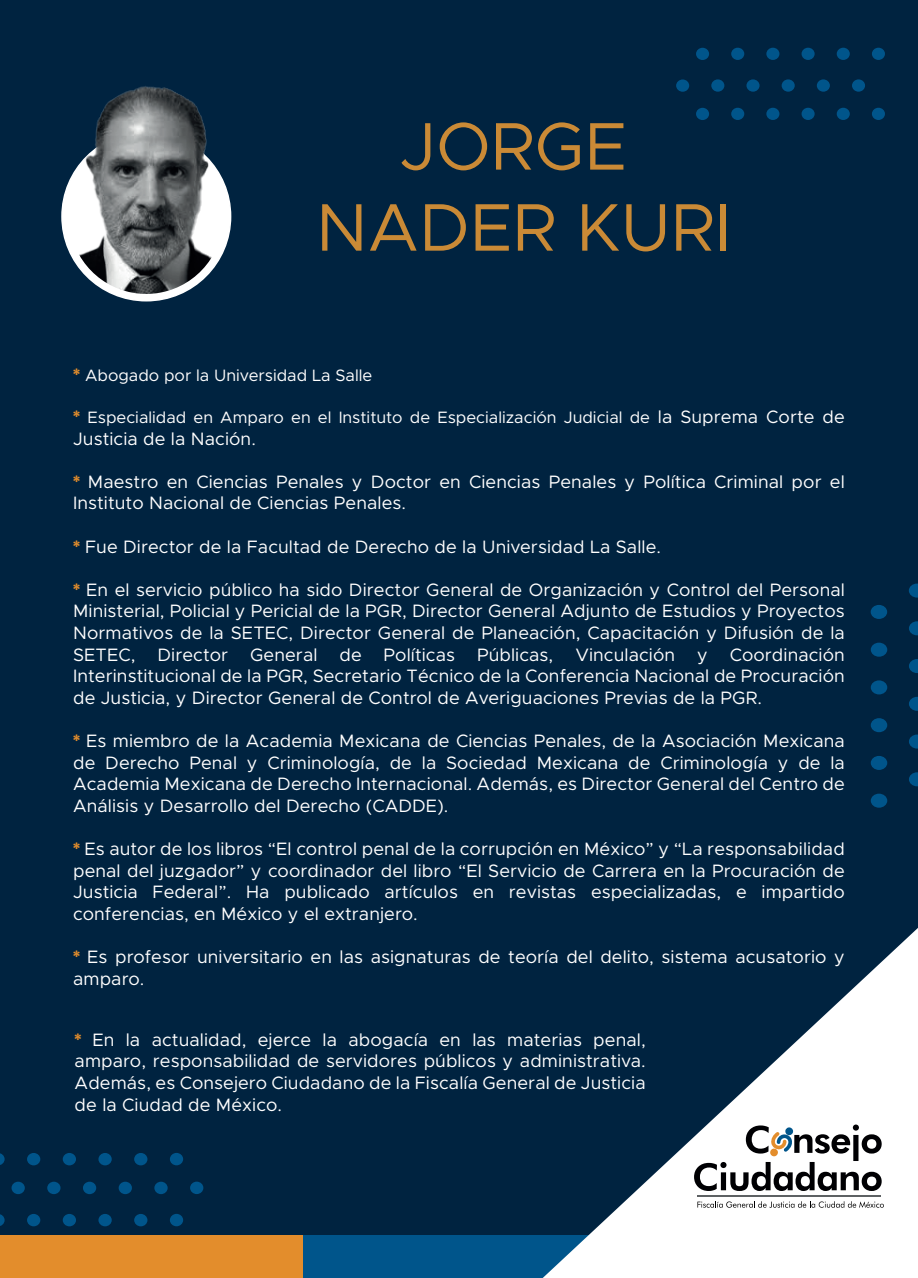
<style>
.page{position:relative;width:918px;height:1278px;background:#fff}
.page>*{position:absolute;margin:0;border:0;box-sizing:border-box;transform-origin:0 0}
.t1{font:67.5px/81px "Metropolis";color:#ca8a36;text-align:center}
.t2{font:18px/21.6px "Metropolis";letter-spacing:.005em;color:#fff;text-align:justify}
.t3{font:16.5px "Metropolis";color:#fff}
.s1{font-weight:900;font-size:18px;color:#e38d2c}
.s2{font-size:18px}
.s3{font-weight:900;color:#e38d2c}
</style>
<div class="page">
<div style="left:0;top:0;width:918px;height:1277px;background:#002340"></div>
<div style="left:871px;top:605px;width:16px;height:14px;background:#00558b;border-radius:50%"></div>
<div style="left:871px;top:642px;width:16px;height:14px;background:#00558b;border-radius:50%"></div>
<div style="left:871px;top:680px;width:16px;height:14px;background:#00558b;border-radius:50%"></div>
<div style="left:871px;top:718px;width:16px;height:14px;background:#00558b;border-radius:50%"></div>
<div style="left:871px;top:755px;width:16px;height:14px;background:#00558b;border-radius:50%"></div>
<div style="left:871px;top:793px;width:16px;height:14px;background:#00558b;border-radius:50%"></div>
<svg style="left:909px;top:583px;width:9px;height:14px"></svg>
<svg style="left:909px;top:621px;width:9px;height:14px"></svg>
<svg style="left:909px;top:659px;width:9px;height:14px"></svg>
<svg style="left:909px;top:696px;width:9px;height:14px"></svg>
<svg style="left:909px;top:734px;width:9px;height:14px"></svg>
<svg style="left:909px;top:772px;width:9px;height:14px"></svg>
<div style="left:696px;top:108px;width:13px;height:12px;background:#00558b;border-radius:50%"></div>
<div style="left:731px;top:108px;width:13px;height:12px;background:#00558b;border-radius:50%"></div>
<div style="left:766px;top:108px;width:13px;height:12px;background:#00558b;border-radius:50%"></div>
<div style="left:802px;top:108px;width:13px;height:12px;background:#00558b;border-radius:50%"></div>
<div style="left:837px;top:108px;width:13px;height:12px;background:#00558b;border-radius:50%"></div>
<div style="left:872px;top:108px;width:13px;height:12px;background:#00558b;border-radius:50%"></div>
<div style="left:696px;top:48px;width:13px;height:12px;background:#00558b;border-radius:50%"></div>
<div style="left:731px;top:48px;width:13px;height:12px;background:#00558b;border-radius:50%"></div>
<div style="left:766px;top:48px;width:13px;height:12px;background:#00558b;border-radius:50%"></div>
<div style="left:802px;top:48px;width:13px;height:12px;background:#00558b;border-radius:50%"></div>
<div style="left:837px;top:48px;width:13px;height:12px;background:#00558b;border-radius:50%"></div>
<div style="left:872px;top:48px;width:13px;height:12px;background:#00558b;border-radius:50%"></div>
<div style="left:676px;top:79px;width:13px;height:13px;background:#00558b;border-radius:50%"></div>
<div style="left:711px;top:79px;width:13px;height:13px;background:#00558b;border-radius:50%"></div>
<div style="left:746px;top:79px;width:14px;height:13px;background:#00558b;border-radius:50%"></div>
<div style="left:782px;top:79px;width:13px;height:13px;background:#00558b;border-radius:50%"></div>
<div style="left:817px;top:79px;width:13px;height:13px;background:#00558b;border-radius:50%"></div>
<div style="left:852px;top:79px;width:13px;height:13px;background:#00558b;border-radius:50%"></div>
<div style="left:170px;top:1152px;width:13px;height:13px;background:#00558b;border-radius:50%"></div>
<div style="left:134px;top:1152px;width:13px;height:13px;background:#00558b;border-radius:50%"></div>
<div style="left:98px;top:1152px;width:14px;height:13px;background:#00558b;border-radius:50%"></div>
<div style="left:63px;top:1152px;width:13px;height:13px;background:#00558b;border-radius:50%"></div>
<div style="left:27px;top:1152px;width:13px;height:13px;background:#00558b;border-radius:50%"></div>
<svg style="left:0;top:1153px;width:5px;height:12px"></svg>
<div style="left:170px;top:1213px;width:13px;height:13px;background:#00558b;border-radius:50%"></div>
<div style="left:134px;top:1213px;width:13px;height:13px;background:#00558b;border-radius:50%"></div>
<div style="left:98px;top:1213px;width:14px;height:13px;background:#00558b;border-radius:50%"></div>
<div style="left:63px;top:1213px;width:13px;height:13px;background:#00558b;border-radius:50%"></div>
<div style="left:27px;top:1213px;width:13px;height:13px;background:#00558b;border-radius:50%"></div>
<svg style="left:0;top:1214px;width:5px;height:12px"></svg>
<div style="left:190px;top:1181px;width:13px;height:12px;background:#00558b;border-radius:50%"></div>
<div style="left:154px;top:1181px;width:14px;height:12px;background:#00558b;border-radius:50%"></div>
<div style="left:119px;top:1181px;width:13px;height:12px;background:#00558b;border-radius:50%"></div>
<div style="left:83px;top:1181px;width:13px;height:12px;background:#00558b;border-radius:50%"></div>
<div style="left:47px;top:1181px;width:14px;height:12px;background:#00558b;border-radius:50%"></div>
<div style="left:12px;top:1181px;width:13px;height:12px;background:#00558b;border-radius:50%"></div>
<div style="left:0;top:1234px;width:304px;height:43px;background:#e38d2c"></div>
<div style="left:303px;top:1234px;width:313px;height:43px;background:#00558b"></div>
<svg style="left:417px;top:928px;width:501px;height:349px"></svg>
<svg style="left:694px;top:1124px;width:188px;height:66px;background:#b4b4b4"></svg>
<svg style="left:697px;top:1201px;width:187px;height:6px"></svg>
<hr style="left:697px;top:1195px;width:184px;height:1px;background:#5d6163">
<div style="left:62px;top:132px;width:169px;height:169px;background:#fff;border-radius:50%"></div>
<img style="left:69px;top:86px;width:154px;height:208px">
<h1 class="t1" style="left:316px;top:106px;width:416px">JORGE<br>NADER KURI</h1>
<p class="t3" style="left:73px;top:365px;width:301px"><span class="s1">*</span> Abogado por la Universidad La Salle</p>
<p class="t3" style="left:73px;top:407px;width:773px"><span class="s1">*</span> Especialidad en Amparo en el Instituto de Especialización Judicial de <span class="s2">la Suprema Corte de</span></p>
<p class="t2" style="left:73px;top:427px;width:184px">Justicia de la Nación.</p>
<p class="t2" style="left:73px;top:470px;width:773px"><span class="s3">*</span> Maestro en Ciencias Penales y Doctor en Ciencias Penales y Política Criminal por el<br>Instituto Nacional de Ciencias Penales.</p>
<p class="t2" style="left:73px;top:535px;width:589px"><span class="s3">*</span> Fue Director de la Facultad de Derecho de la Universidad La Salle.</p>
<p class="t2" style="left:73px;top:578px;width:773px"><span class="s3">*</span> En el servicio público ha sido Director General de Organización y Control del Personal Ministerial, Policial y Pericial de la PGR, Director General Adjunto de Estudios y Proyectos Normativos de la SETEC, Director General de Planeación, Capacitación y Difusión de la SETEC, Director General de Políticas Públicas, Vinculación y Coordinación Interinstitucional de la PGR, Secretario Técnico de la Conferencia Nacional de Procuración de Justicia, y Director General de Control de Averiguaciones Previas de la PGR.</p>
<p class="t2" style="left:73px;top:730px;width:773px"><span class="s3">*</span> Es miembro de la Academia Mexicana de Ciencias Penales, de la Asociación Mexicana de Derecho Penal y Criminología, de la Sociedad Mexicana de Criminología y de la Academia Mexicana de Derecho Internacional. Además, es Director General del Centro de Análisis y Desarrollo del Derecho (CADDE).</p>
<p class="t2" style="left:73px;top:838px;width:773px"><span class="s3">*</span> Es autor de los libros “El control penal de la corrupción en México” y “La responsabilidad penal del juzgador” y coordinador del libro “El Servicio de Carrera en la Procuración de Justicia Federal”. Ha publicado artículos en revistas especializadas, e impartido conferencias, en México y el extranjero.</p>
<p class="t2" style="left:73px;top:946px;width:773px"><span class="s3">*</span> Es profesor universitario en las asignaturas de teoría del delito, sistema acusatorio y amparo.</p>
<p class="t2" style="left:75px;top:1028px;width:573px"><span class="s3">*</span> En la actualidad, ejerce la abogacía en las materias penal, amparo, responsabilidad de servidores públicos y administrativa.<br>Además, es Consejero Ciudadano de la Fiscalía General de Justicia de la Ciudad de México.</p>
</div>
